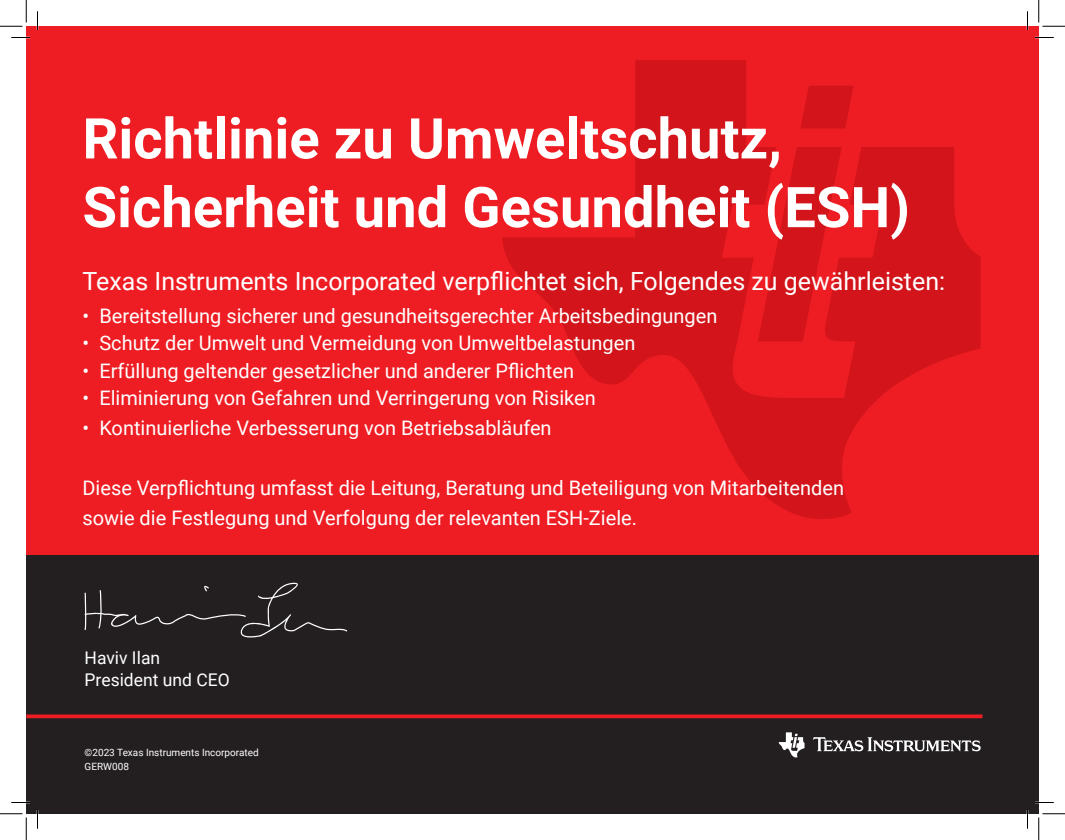
<style>
.page{position:relative;width:1065px;height:840px;background:#fff}
.page>*{position:absolute;margin:0;border:0;box-sizing:border-box;transform-origin:0 0}
.t1{font:700 56.25px/68.8px "Roboto";color:#fff}
.t2{font:25px "Roboto";color:#fff}
.t3{font:20px/30px "Roboto";color:#fff}
.t4{font:17.5px/22.5px "Roboto";color:#fff}
.t5{font:10px/13.8px "Roboto";color:#fff}
</style>
<div class="page">
<div style="left:26px;top:26px;width:1013px;height:585px;background:#ee1d23"></div>
<svg style="left:502px;top:60px;width:479px;height:459px"></svg>
<div style="left:26px;top:555px;width:1013px;height:259px;background:#231f20"></div>
<svg style="left:779px;top:732px;width:26px;height:26px"></svg>
<svg style="left:813px;top:737px;width:168px;height:14px"></svg>
<svg style="left:26px;top:714px;width:956px;height:4px;background:#d51d22"></svg>
<svg style="left:85px;top:582px;width:262px;height:56px"></svg>
<svg style="left:11px;top:37px;width:19px;height:1px"></svg>
<svg style="left:1035px;top:37px;width:19px;height:1px"></svg>
<svg style="left:11px;top:802px;width:19px;height:1px"></svg>
<svg style="left:1035px;top:802px;width:19px;height:1px"></svg>
<svg style="left:37px;top:11px;width:1px;height:19px"></svg>
<svg style="left:37px;top:810px;width:1px;height:19px"></svg>
<svg style="left:1027px;top:11px;width:1px;height:19px"></svg>
<svg style="left:1027px;top:810px;width:1px;height:19px"></svg>
<svg style="left:0;top:0;width:27px;height:27px"></svg>
<svg style="left:0;top:814px;width:27px;height:26px"></svg>
<svg style="left:1039px;top:0;width:26px;height:27px"></svg>
<svg style="left:1039px;top:814px;width:26px;height:26px"></svg>
<h1 class="t1" style="left:82px;top:102px;width:829px">Richtlinie zu Umweltschutz,<br>Sicherheit und Gesundheit (ESH)</h1>
<p class="t2" style="left:82px;top:263px;width:864px">Texas Instruments Incorporated verpflichtet sich, Folgendes zu gewährleisten:</p>
<p class="t3" style="left:82px;top:300px;width:636px">• Bereitstellung sicherer und gesundheitsgerechter Arbeitsbedingungen</p>
<p class="t3" style="left:82px;top:327px;width:554px">• Schutz der Umwelt und Vermeidung von Umweltbelastungen</p>
<p class="t3" style="left:82px;top:355px;width:493px">• Erfüllung geltender gesetzlicher und anderer Pflichten</p>
<p class="t3" style="left:82px;top:382px;width:515px">• Eliminierung von Gefahren und Verringerung von Risiken</p>
<p class="t3" style="left:82px;top:412px;width:471px">• Kontinuierliche Verbesserung von Betriebsabläufen</p>
<p class="t3" style="left:82px;top:472px;width:763px">Diese Verpflichtung umfasst die Leitung, Beratung und Beteiligung von Mitarbeitenden sowie die Festlegung und Verfolgung der relevanten ESH-Ziele.</p>
<p class="t4" style="left:85px;top:646px;width:147px">Haviv Ilan<br>President und CEO</p>
<p class="t5" style="left:85px;top:745px;width:176px">©2023 Texas Instruments Incorporated<br>GERW008</p>
</div>
